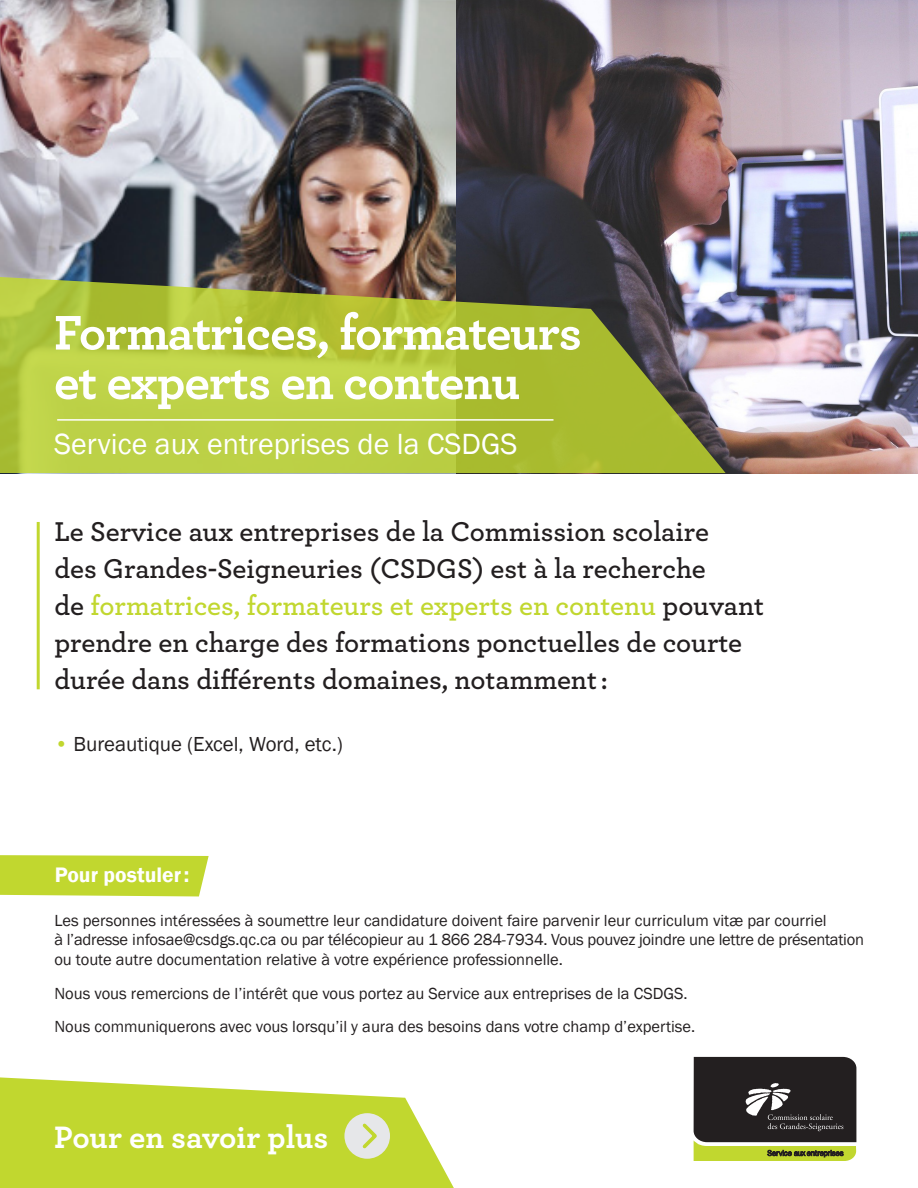
<style>
.page{position:relative;width:918px;height:1188px;background:#fff}
.page>*{position:absolute;margin:0;border:0;box-sizing:border-box;transform-origin:0 0}
.t1{font:700 51px/49.5px "Archer";letter-spacing:-.02em;color:#fff}
.t2{font:700 32.55px "Archer";color:#fff}
.t3{font:30px "Franklin Gothic";color:#fff}
.t4{font:600 28.5px/37.2px "Archer";color:#231f20}
.t5{font:600 21.6px "Franklin Gothic";color:#fff}
.t6{font:20.85px "Franklin Gothic";color:#231f20}
.t7{font:16.5px/19.8px "Franklin Gothic";color:#231f20}
.s1{color:#c1d72f}
</style>
<div class="page">
<img style="left:0;top:0;width:918px;height:473px">
<hr style="left:37px;top:522px;width:3px;height:167px;background:#c1d72f">
<svg style="left:0;top:1077px;width:454px;height:111px;background:#cadd4e"></svg>
<div style="left:344px;top:1113px;width:46px;height:46px;background:#e6e7e9;border-radius:50%"></div>
<svg style="left:362px;top:1123px;width:15px;height:26px"></svg>
<div style="left:0;top:855px;width:209px;height:41px;background:#c1d72f"></div>
<svg style="left:694px;top:1057px;width:162px;height:104px;background:#4a4935"></svg>
<svg style="left:0;top:276px;width:726px;height:197px;background:#a6b443"></svg>
<hr style="left:57px;top:419px;width:496px;height:2px;background:#fff">
<p class="t1" style="left:54px;top:305px;width:529px">Formatrices, formateurs et experts en contenu</p>
<p class="t3" style="left:54px;top:425px;width:465px">Service aux entreprises de la CSDGS</p>
<p class="t4" style="left:54px;top:511px;width:711px">Le Service aux entreprises de la Commission scolaire<br>des Grandes-Seigneuries (CSDGS) est à la recherche<br>de <span class="s1">formatrices, formateurs et experts en contenu</span> pouvant prendre en charge des formations ponctuelles de courte durée dans différents domaines, notamment :</p>
<p class="t6" style="left:54px;top:731px;width:290px"><span class="s1">•</span> Bureautique (Excel, Word, etc.)</p>
<p class="t5" style="left:55px;top:861px;width:136px">Pour postuler:</p>
<p class="t7" style="left:54px;top:911px;width:811px">Les personnes intéressées à soumettre leur candidature doivent faire parvenir leur curriculum vitæ par courriel<br>à l’adresse infosae@csdgs.qc.ca ou par télécopieur au 1 866 284-7934. Vous pouvez joindre une lettre de présentation ou toute autre documentation relative à votre expérience professionnelle.</p>
<p class="t7" style="left:54px;top:984px;width:635px">Nous vous remercions de l’intérêt que vous portez au Service aux entreprises de la CSDGS.</p>
<p class="t7" style="left:54px;top:1017px;width:642px">Nous communiquerons avec vous lorsqu’il y aura des besoins dans votre champ d’expertise.</p>
<p class="t2" style="left:54px;top:1111px;width:276px">Pour en savoir plus</p>
</div>
